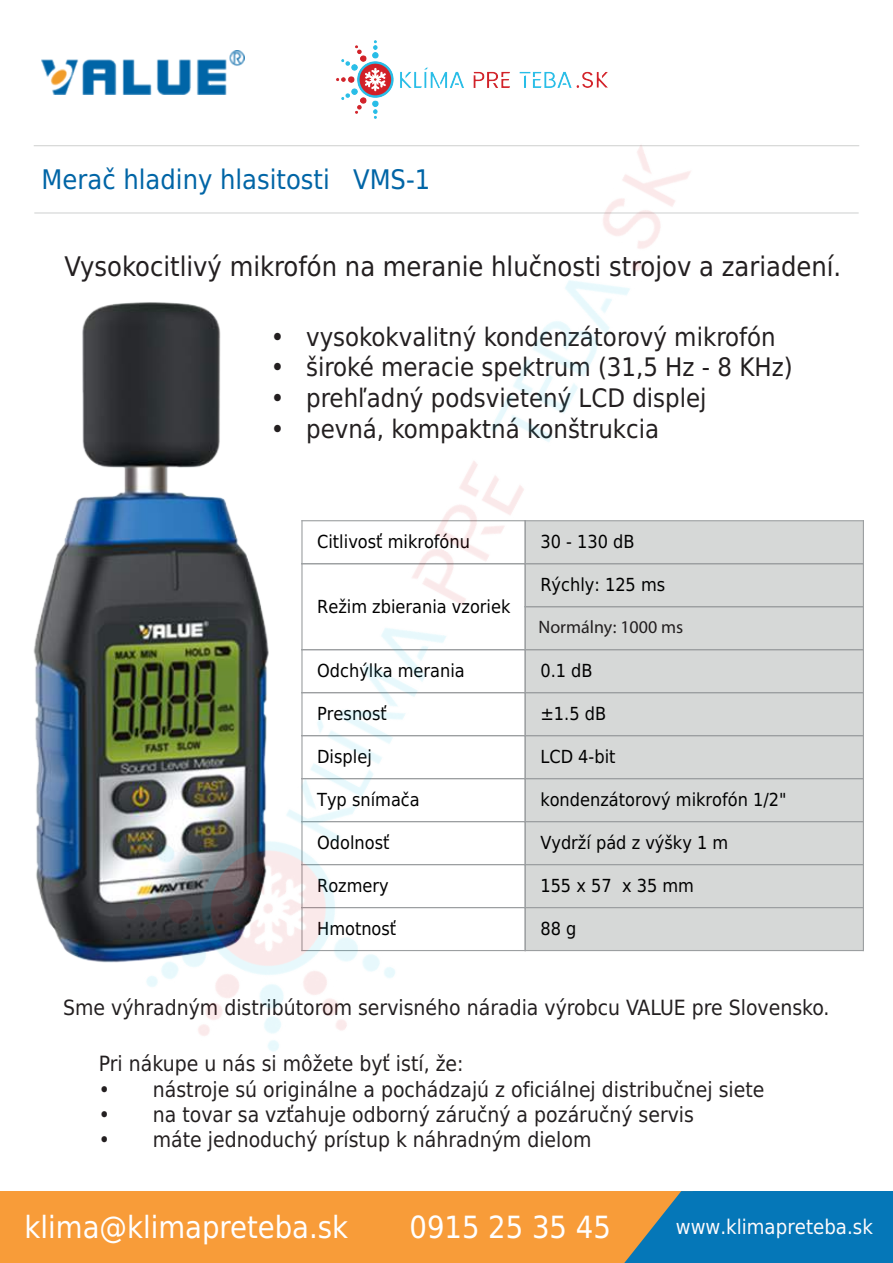
<style>
.page{position:relative;width:893px;height:1263px;background:#fff}
.page>*{position:absolute;margin:0;border:0;box-sizing:border-box;transform-origin:0 0}
.t1{font:30.6px "DejaVu Sans Condensed";color:#fff}
.t2{font:27px "DejaVu Sans Condensed";color:#231f20}
.t3{font:27px "DejaVu Sans Condensed";color:#0065a6}
.t4{font:25.5px "DejaVu Sans Condensed";color:#231f20}
.t5{font:21px "DejaVu Sans Condensed";color:#231f20}
.t6{font:20.25px "DejaVu Sans Condensed";color:#fffbfc}
.t7{font:18px "DejaVu Sans Condensed";color:#000}
.t8{font:18px "Myriad Pro";color:#231f20}
</style>
<div class="page">
<div style="left:0;top:1191px;width:624px;height:72px;background:#f89c39"></div>
<svg style="left:624px;top:1191px;width:269px;height:72px;background:#1f7aaa"></svg>
<img style="left:33px;top:50px;width:831px;height:1002px">
<img style="left:321px;top:40px;width:301px;height:94px">
<p class="t3" style="left:42px;top:157px;width:390px">Merač hladiny hlasitosti VMS-1</p>
<p class="t2" style="left:64px;top:244px;width:778px">Vysokocitlivý mikrofón na meranie hlučnosti strojov a zariadení.</p>
<p class="t4" style="left:271px;top:316px;width:507px">• vysokokvalitný kondenzátorový mikrofón</p>
<p class="t4" style="left:271px;top:347px;width:523px">• široké meracie spektrum (31,5 Hz - 8 KHz)</p>
<p class="t4" style="left:271px;top:377px;width:437px">• prehľadný podsvietený LCD displej</p>
<p class="t4" style="left:271px;top:408px;width:390px">• pevná, kompaktná konštrukcia</p>
<p class="t7" style="left:317px;top:527px;width:154px">Citlivosť mikrofónu</p>
<p class="t7" style="left:540px;top:527px;width:96px">30 - 130 dB</p>
<p class="t7" style="left:317px;top:592px;width:195px">Režim zbierania vzoriek</p>
<p class="t7" style="left:540px;top:570px;width:126px">Rýchly: 125 ms</p>
<p class="t8" style="left:538px;top:616px;width:146px">Normálny: 1000 ms</p>
<p class="t7" style="left:317px;top:656px;width:149px">Odchýlka merania</p>
<p class="t7" style="left:540px;top:656px;width:54px">0.1 dB</p>
<p class="t7" style="left:317px;top:699px;width:71px">Presnosť</p>
<p class="t7" style="left:540px;top:699px;width:67px">±1.5 dB</p>
<p class="t7" style="left:317px;top:742px;width:56px">Displej</p>
<p class="t7" style="left:540px;top:742px;width:77px">LCD 4-bit</p>
<p class="t7" style="left:317px;top:785px;width:104px">Typ snímača</p>
<p class="t7" style="left:540px;top:785px;width:248px">kondenzátorový mikrofón 1/2"</p>
<p class="t7" style="left:317px;top:828px;width:74px">Odolnosť</p>
<p class="t7" style="left:540px;top:828px;width:189px">Vydrží pád z výšky 1 m</p>
<p class="t7" style="left:317px;top:871px;width:73px">Rozmery</p>
<p class="t7" style="left:540px;top:871px;width:155px">155 x 57 x 35 mm</p>
<p class="t7" style="left:317px;top:914px;width:81px">Hmotnosť</p>
<p class="t7" style="left:540px;top:914px;width:38px">88 g</p>
<p class="t5" style="left:63px;top:990px;width:768px">Sme výhradným distribútorom servisného náradia výrobcu VALUE pre Slovensko.</p>
<p class="t5" style="left:99px;top:1047px;width:366px">Pri nákupe u nás si môžete byť istí, že:</p>
<p class="t5" style="left:99px;top:1072px;width:667px">• nástroje sú originálne a pochádzajú z oficiálnej distribučnej siete</p>
<p class="t5" style="left:99px;top:1097px;width:597px">• na tovar sa vzťahuje odborný záručný a pozáručný servis</p>
<p class="t5" style="left:99px;top:1122px;width:494px">• máte jednoduchý prístup k náhradným dielom</p>
<h1 class="t1" style="left:25px;top:1202px;width:325px">klima@klimapreteba.sk</h1>
<h1 class="t1" style="left:409px;top:1202px;width:203px">0915 25 35 45</h1>
<p class="t6" style="left:676px;top:1210px;width:199px">www.klimapreteba.sk</p>
</div>
